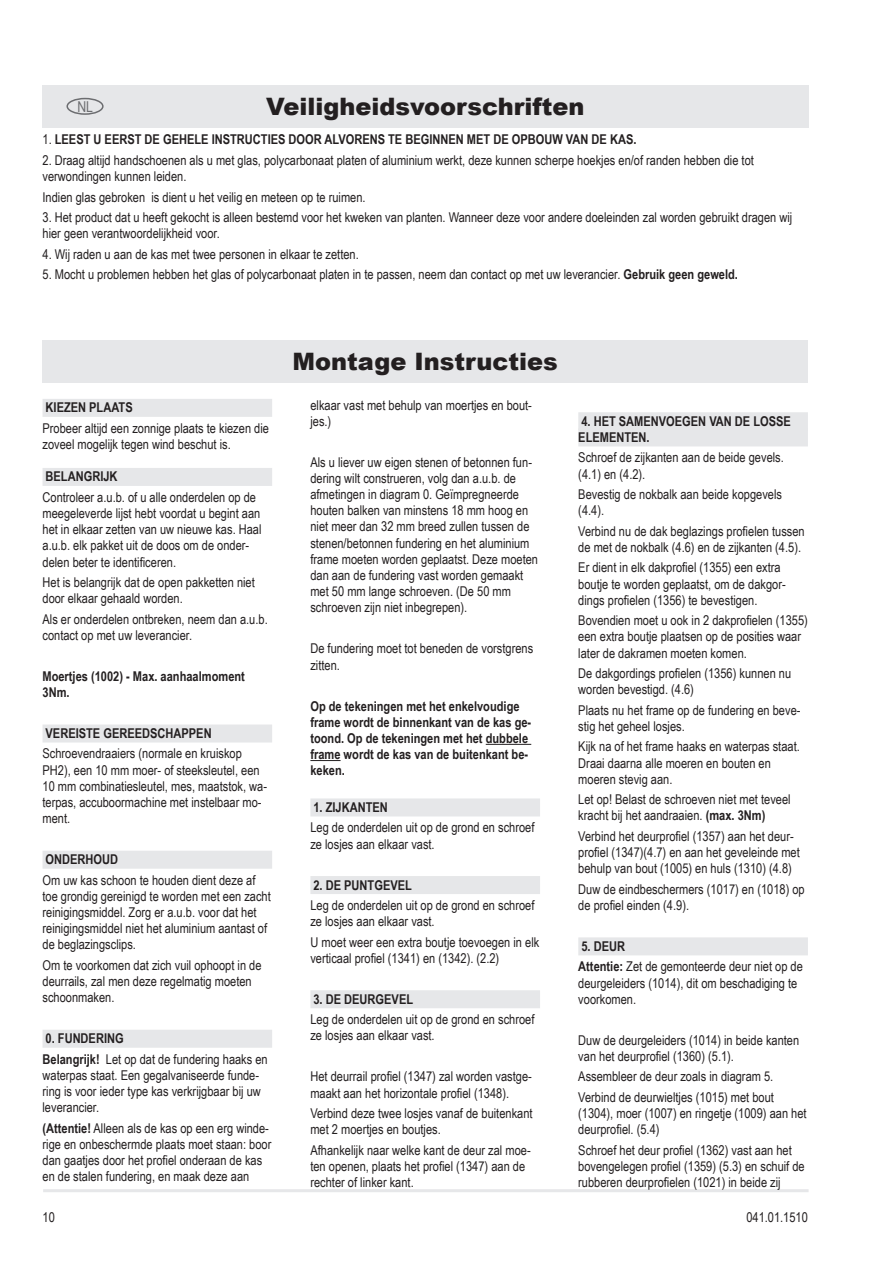
<style>
.page{position:relative;width:893px;height:1263px;background:#fff}
.page>*{position:absolute;margin:0;border:0;box-sizing:border-box;transform-origin:0 0}
.t1{font:900 24px "Arial";color:#231f20}
.t2{font:15px "Arial Narrow";color:#6c6d70}
.t3{font:13.5px/16.2px "Arial Narrow";color:#231f20}
.t4{font:700 13.5px/16.2px "Arial Narrow";color:#231f20}
.s1{font-weight:400}
.s2{font-weight:700}
</style>
<div class="page">
<hr style="left:43px;top:1189px;width:766px;height:3px;background:#e6e7e9">
<div style="left:43px;top:85px;width:765px;height:43px;background:#e6e7e9"></div>
<div style="left:43px;top:340px;width:765px;height:43px;background:#e6e7e9"></div>
<div style="left:43px;top:399px;width:229px;height:18px;background:#e6e7e9"></div>
<div style="left:43px;top:468px;width:229px;height:18px;background:#e6e7e9"></div>
<div style="left:43px;top:724px;width:229px;height:18px;background:#e6e7e9"></div>
<div style="left:43px;top:851px;width:229px;height:18px;background:#e6e7e9"></div>
<div style="left:43px;top:1030px;width:229px;height:18px;background:#e6e7e9"></div>
<hr style="left:486px;top:744px;width:45px;height:1px;background:#231f20">
<hr style="left:310px;top:760px;width:31px;height:1px;background:#231f20">
<div style="left:310px;top:798px;width:230px;height:18px;background:#e6e7e9"></div>
<div style="left:310px;top:876px;width:230px;height:18px;background:#e6e7e9"></div>
<div style="left:310px;top:990px;width:230px;height:18px;background:#e6e7e9"></div>
<div style="left:578px;top:412px;width:230px;height:18px;background:#e6e7e9"></div>
<div style="left:578px;top:428px;width:230px;height:18px;background:#e6e7e9"></div>
<div style="left:578px;top:937px;width:230px;height:18px;background:#e6e7e9"></div>
<div style="left:66px;top:98px;width:38px;height:17px;border:2px solid #6c6d70;border-radius:50%"></div>
<p class="t2" style="left:77px;top:95px;width:17px">NL</p>
<h1 class="t1" style="left:219px;top:89px;width:414px">SICHERHEITSVORKEHRUNGEN</h1>
<h1 class="t1" style="left:266px;top:89px;width:320px">Veiligheidsvoorschriften</h1>
<p class="t4" style="left:43px;top:131px;width:138px"><span class="s1">1.</span> LEEST U EERST DE GEHELE</p>
<p class="t4" style="left:212px;top:131px;width:264px">INSTRUCTIES DOOR ALVORENS TE BEGINNEN MET</p>
<p class="t4" style="left:493px;top:131px;width:145px">DE OPBOUW VAN DE KAS.</p>
<p class="t3" style="left:43px;top:152px;width:713px">2. Draag altijd handschoenen als u met glas, polycarbonaat platen of aluminium werkt, deze kunnen scherpe hoekjes en/of randen hebben die tot verwondingen kunnen leiden.</p>
<p class="t3" style="left:43px;top:188px;width:325px">Indien glas gebroken is dient u het veilig en meteen op te ruimen.</p>
<p class="t3" style="left:43px;top:209px;width:751px">3. Het product dat u heeft gekocht is alleen bestemd voor het kweken van planten. Wanneer deze voor andere doeleinden zal worden gebruikt dragen wij hier geen verantwoordelijkheid voor.</p>
<p class="t3" style="left:43px;top:245px;width:318px">4. Wij raden u aan de kas met twee personen in elkaar te zetten.</p>
<p class="t3" style="left:43px;top:266px;width:697px">5. Mocht u problemen hebben het glas of polycarbonaat platen in te passen, neem dan contact op met uw leverancier. <span class="s2">Gebruik geen geweld.</span></p>
<p class="t4" style="left:46px;top:399px;width:59px">KIEZEN PLAAT</p>
<p class="t4" style="left:125px;top:399px;width:9px">S</p>
<p class="t3" style="left:43px;top:419px;width:228px">Probeer altijd een zonnige plaats te kiezen die zoveel mogelijk tegen wind beschut is.</p>
<p class="t4" style="left:46px;top:468px;width:73px">BELANGRIJK</p>
<p class="t3" style="left:43px;top:488px;width:221px">Controleer a.u.b. of u alle onderdelen op de meegeleverde lijst hebt voordat u begint aan het in elkaar zetten van uw nieuwe kas. Haal a.u.b. elk pakket uit de doos om de onder&shy;delen beter te identificeren.</p>
<p class="t3" style="left:43px;top:574px;width:214px">Het is belangrijk dat de open pakketten niet door elkaar gehaald worden.</p>
<p class="t3" style="left:43px;top:610px;width:227px">Als er onderdelen ontbreken, neem dan a.u.b. contact op met uw leverancier.</p>
<p class="t4" style="left:43px;top:667px;width:204px">Moertjes (1002) - Max. aanhaalmoment<br>3Nm.</p>
<p class="t4" style="left:46px;top:724px;width:168px">VEREISTE GEREEDSCHAPPEN</p>
<p class="t3" style="left:43px;top:745px;width:226px">Schroevendraaiers (normale en kruiskop PH2), een 10 mm moer- of steeksleutel, een 10 mm combinatiesleutel, mes, maatstok, wa&shy;terpas, accuboormachine met instelbaar mo&shy;ment.</p>
<p class="t4" style="left:46px;top:851px;width:74px">ONDERHOUD</p>
<p class="t3" style="left:43px;top:871px;width:230px">Om uw kas schoon te houden dient deze af toe grondig gereinigd te worden met een zacht reinigingsmiddel. Zorg er a.u.b. voor dat het reinigingsmiddel niet het aluminium aantast of de beglazingsclips.</p>
<p class="t3" style="left:43px;top:956px;width:221px">Om te voorkomen dat zich vuil ophoopt in de deurrails, zal men deze regelmatig moeten schoonmaken.</p>
<p class="t3" style="left:43px;top:1028px;width:227px;line-height:20.4px"><span class="s2">0. FUNDERING<br>Belangrijk!</span> Let op dat de fundering haaks en</p>
<p class="t3" style="left:43px;top:1066px;width:220px">waterpas staat. Een gegalvaniseerde funde&shy;ring is voor ieder type kas verkrijgbaar bij uw leverancier.</p>
<p class="t3" style="left:43px;top:1119px;width:230px"><span class="s2">(Attentie!</span> Alleen als de kas op een erg winde&shy;rige en onbeschermde plaats moet staan: boor dan gaatjes door het profiel onderaan de kas en de stalen fundering, en maak deze aan</p>
<p class="t3" style="left:43px;top:1208px;width:14px">10</p>
<h1 class="t1" style="left:293px;top:344px;width:267px">Montage Instructies</h1>
<p class="t3" style="left:310px;top:396px;width:223px">elkaar vast met behulp van moertjes en bout&shy;jes.)</p>
<p class="t3" style="left:310px;top:453px;width:229px">Als u liever uw eigen stenen of betonnen fun&shy;dering wilt construeren, volg dan a.u.b. de afmetingen in diagram 0. Geïmpregneerde houten balken van minstens 18 mm hoog en niet meer dan 32 mm breed zullen tussen de stenen/betonnen fundering en het aluminium frame moeten worden geplaatst. Deze moeten dan aan de fundering vast worden gemaakt met 50 mm lange schroeven. (De 50 mm schroeven zijn niet inbegrepen).</p>
<p class="t3" style="left:310px;top:640px;width:224px">De fundering moet tot beneden de vorstgrens zitten.</p>
<p class="t4" style="left:310px;top:697px;width:222px">Op de tekeningen met het enkelvoudige frame wordt de binnenkant van de kas ge&shy;toond. Op de tekeningen met het dubbele frame wordt de kas van de buitenkant be&shy;keken.</p>
<p class="t4" style="left:313px;top:798px;width:76px">1. ZIJKANTEN</p>
<p class="t3" style="left:310px;top:819px;width:226px">Leg de onderdelen uit op de grond en schroef ze losjes aan elkaar vast.</p>
<p class="t4" style="left:313px;top:876px;width:92px">2. DE PUNTGEVEL</p>
<p class="t3" style="left:310px;top:897px;width:226px">Leg de onderdelen uit op de grond en schroef ze losjes aan elkaar vast.</p>
<p class="t3" style="left:310px;top:933px;width:230px">U moet weer een extra boutje toevoegen in elk verticaal profiel (1341) en (1342). (2.2)</p>
<p class="t4" style="left:313px;top:990px;width:94px">3. DE DEURGEVEL</p>
<p class="t3" style="left:310px;top:1011px;width:226px">Leg de onderdelen uit op de grond en schroef ze losjes aan elkaar vast.</p>
<p class="t3" style="left:310px;top:1068px;width:223px">Het deurrail profiel (1347) zal worden vastge&shy;maakt aan het horizontale profiel (1348).</p>
<p class="t3" style="left:310px;top:1105px;width:224px">Verbind deze twee losjes vanaf de buitenkant met 2 moertjes en boutjes.</p>
<p class="t3" style="left:310px;top:1141px;width:222px">Afhankelijk naar welke kant de deur zal moe&shy;ten openen, plaats het profiel (1347) aan de rechter of linker kant.</p>
<p class="t4" style="left:581px;top:412px;width:21px">4. HET</p>
<p class="t4" style="left:619px;top:412px;width:169px">SAMENVOEGEN VAN DE LOSSE</p>
<p class="t4" style="left:578px;top:428px;width:9px">ELEME</p>
<p class="t4" style="left:616px;top:428px;width:35px">NTEN.</p>
<p class="t3" style="left:578px;top:449px;width:207px">Schroef de zijkanten aan de beide gevels. (4.1) en (4.2).</p>
<p class="t3" style="left:578px;top:486px;width:205px">Bevestig de nokbalk aan beide kopgevels (4.4).</p>
<p class="t3" style="left:578px;top:522px;width:228px">Verbind nu de dak beglazings profielen tussen de met de nokbalk (4.6) en de zijkanten (4.5).</p>
<p class="t3" style="left:578px;top:559px;width:209px">Er dient in elk dakprofiel (1355) een extra boutje te worden geplaatst, om de dakgor&shy;dings profielen (1356) te bevestigen.</p>
<p class="t3" style="left:578px;top:612px;width:231px">Bovendien moet u ook in 2 dakprofielen (1355) een extra boutje plaatsen op de posities waar later de dakramen moeten komen.</p>
<p class="t3" style="left:578px;top:665px;width:214px">De dakgordings profielen (1356) kunnen nu worden bevestigd. (4.6)</p>
<p class="t3" style="left:578px;top:701px;width:224px">Plaats nu het frame op de fundering en beve&shy;stig het geheel losjes.</p>
<p class="t3" style="left:578px;top:738px;width:223px">Kijk na of het frame haaks en waterpas staat.<br>Draai daarna alle moeren en bouten en moeren stevig aan.</p>
<p class="t3" style="left:578px;top:791px;width:214px">Let op! Belast de schroeven niet met teveel kracht bij het aandraaien. <span class="s2">(max. 3Nm)</span></p>
<p class="t3" style="left:578px;top:827px;width:223px">Verbind het deurprofiel (1357) aan het deur&shy;profiel (1347)(4.7) en aan het geveleinde met behulp van bout (1005) en huls (1310) (4.8)</p>
<p class="t3" style="left:578px;top:880px;width:228px">Duw de eindbeschermers (1017) en (1018) op de profiel einden (4.9).</p>
<p class="t3" style="left:578px;top:935px;width:226px;line-height:20.4px"><span class="s2">5. DEUR<br>Attentie:</span> Zet de gemonteerde deur niet op de</p>
<p class="t3" style="left:578px;top:974px;width:221px">deurgeleiders (1014), dit om beschadiging te voorkomen.</p>
<p class="t3" style="left:578px;top:1031px;width:222px">Duw de deurgeleiders (1014) in beide kanten van het deurprofiel (1360) (5.1).</p>
<p class="t3" style="left:578px;top:1066px;width:197px;line-height:20.4px">Assembleer de deur zoals in diagram 5.<br>Verbind de deurwieltjes (1015) met bout</p>
<p class="t3" style="left:578px;top:1105px;width:230px">(1304), moer (1007) en ringetje (1009) aan het deurprofiel. (5.4)</p>
<p class="t3" style="left:578px;top:1141px;width:228px">Schroef het deur profiel (1362) vast aan het bovengelegen profiel (1359) (5.3) en schuif de rubberen deurprofielen (1021) in beide zij</p>
<p class="t3" style="left:746px;top:1208px;width:63px">041.01.1510</p>
</div>
